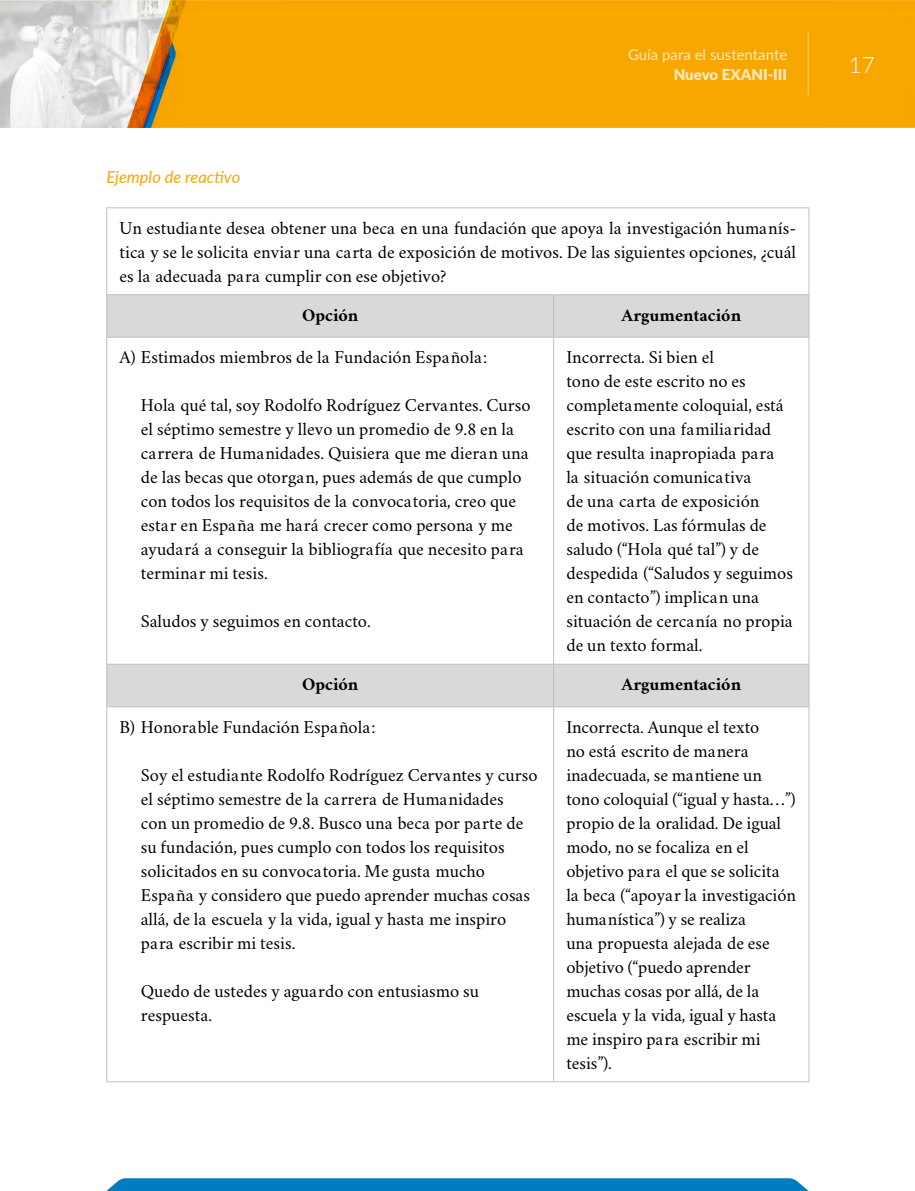
<style>
.page{position:relative;width:915px;height:1191px;background:#fff}
.page>*{position:absolute;margin:0;border:0;box-sizing:border-box;transform-origin:0 0}
.t1{font:300 22.5px "Lato";color:#fff}
.t2{font:18px/24px "Crimson";color:#000}
.t3{font:700 18px "Crimson";color:#000}
.t4{font:italic 16.5px "Lato";color:#f7a600}
.t5{font:15px "Lato";color:#fff}
.t6{font:900 15px "Lato";color:#fff}
</style>
<div class="page">
<img style="left:0;top:0;width:914px;height:128px">
<hr style="left:807px;top:32px;width:1px;height:63px;background:#fff">
<svg style="left:106px;top:1178px;width:702px;height:13px"></svg>
<svg style="left:107px;top:295px;width:701px;height:411px"></svg>
<hr style="left:106px;top:207px;width:447px;height:1px;background:#bfbfbf">
<hr style="left:106px;top:208px;width:1px;height:86px;background:#bfbfbf">
<hr style="left:553px;top:207px;width:256px;height:1px;background:#bfbfbf">
<hr style="left:808px;top:208px;width:1px;height:86px;background:#bfbfbf">
<hr style="left:553px;top:295px;width:1px;height:42px;background:#bfbfbf">
<hr style="left:106px;top:337px;width:1px;height:327px;background:#bfbfbf">
<hr style="left:553px;top:337px;width:1px;height:327px;background:#bfbfbf">
<hr style="left:808px;top:337px;width:1px;height:327px;background:#bfbfbf">
<hr style="left:553px;top:664px;width:1px;height:42px;background:#bfbfbf">
<hr style="left:106px;top:707px;width:1px;height:374px;background:#bfbfbf">
<hr style="left:553px;top:707px;width:1px;height:374px;background:#bfbfbf">
<hr style="left:808px;top:707px;width:1px;height:374px;background:#bfbfbf">
<hr style="left:106px;top:294px;width:447px;height:1px;background:#bfbfbf">
<hr style="left:106px;top:295px;width:1px;height:42px;background:#bfbfbf">
<hr style="left:553px;top:294px;width:256px;height:1px;background:#bfbfbf">
<hr style="left:808px;top:295px;width:1px;height:42px;background:#bfbfbf">
<hr style="left:106px;top:337px;width:447px;height:1px;background:#bfbfbf">
<hr style="left:553px;top:337px;width:256px;height:1px;background:#bfbfbf">
<hr style="left:106px;top:664px;width:447px;height:1px;background:#bfbfbf">
<hr style="left:106px;top:664px;width:1px;height:42px;background:#bfbfbf">
<hr style="left:553px;top:664px;width:256px;height:1px;background:#bfbfbf">
<hr style="left:808px;top:664px;width:1px;height:42px;background:#bfbfbf">
<hr style="left:106px;top:706px;width:447px;height:1px;background:#bfbfbf">
<hr style="left:553px;top:706px;width:256px;height:1px;background:#bfbfbf">
<hr style="left:106px;top:1081px;width:447px;height:1px;background:#bfbfbf">
<hr style="left:553px;top:1081px;width:256px;height:1px;background:#bfbfbf">
<p class="t5" style="left:627px;top:44px;width:161px">Guía para el sustentante</p>
<p class="t6" style="left:673px;top:63px;width:115px">Nuevo EXANI-III</p>
<p class="t4" style="left:106px;top:166px;width:135px">Ejemplo de reactivo</p>
<p class="t2" style="left:119px;top:215px;width:678px;text-align:justify">Un estudiante desea obtener una beca en una fundación que apoya la investigación humanís&shy;tica y se le solicita enviar una carta de exposición de motivos. De las siguientes opciones, ¿cuál es la adecuada para cumplir con ese objetivo?</p>
<p class="t3" style="left:302px;top:301px;width:58px">Opción</p>
<p class="t3" style="left:621px;top:301px;width:121px">Argumentación</p>
<p class="t2" style="left:119px;top:344px;width:369px">A) Estimados miembros de la Fundación Española:</p>
<p class="t2" style="left:141px;top:392px;width:391px">Hola qué tal, soy Rodolfo Rodríguez Cervantes. Curso el séptimo semestre y llevo un promedio de 9.8 en la carrera de Humanidades. Quisiera que me dieran una de las becas que otorgan, pues además de que cumplo con todos los requisitos de la convocatoria, creo que estar en España me hará crecer como persona y me ayudará a conseguir la bibliografía que necesito para terminar mi tesis.</p>
<p class="t2" style="left:141px;top:608px;width:231px">Saludos y seguimos en contacto.</p>
<p class="t2" style="left:566px;top:344px;width:228px">Incorrecta. Si bien el<br>tono de este escrito no es completamente coloquial, está escrito con una familiaridad que resulta inapropiada para<br>la situación comunicativa<br>de una carta de exposición<br>de motivos. Las fórmulas de saludo (“Hola qué tal”) y de despedida (“Saludos y seguimos en contacto”) implican una situación de cercanía no propia de un texto formal.</p>
<p class="t3" style="left:302px;top:670px;width:58px">Opción</p>
<p class="t3" style="left:621px;top:670px;width:121px">Argumentación</p>
<p class="t2" style="left:119px;top:713px;width:257px">B) Honorable Fundación Española:</p>
<p class="t2" style="left:141px;top:761px;width:398px">Soy el estudiante Rodolfo Rodríguez Cervantes y curso el séptimo semestre de la carrera de Humanidades<br>con un promedio de 9.8. Busco una beca por parte de su fundación, pues cumplo con todos los requisitos solicitados en su convocatoria. Me gusta mucho España y considero que puedo aprender muchas cosas allá, de la escuela y la vida, igual y hasta me inspiro para escribir mi tesis.</p>
<p class="t2" style="left:141px;top:977px;width:340px">Quedo de ustedes y aguardo con entusiasmo su respuesta.</p>
<p class="t2" style="left:566px;top:713px;width:231px">Incorrecta. Aunque el texto<br>no está escrito de manera inadecuada, se mantiene un tono coloquial (“igual y hasta…”) propio de la oralidad. De igual modo, no se focaliza en el objetivo para el que se solicita la beca (“apoyar la investigación humanística”) y se realiza<br>una propuesta alejada de ese objetivo (“puedo aprender muchas cosas por allá, de la escuela y la vida, igual y hasta me inspiro para escribir mi tesis”).</p>
<p class="t1" style="left:848px;top:49px;width:28px">17</p>
</div>
